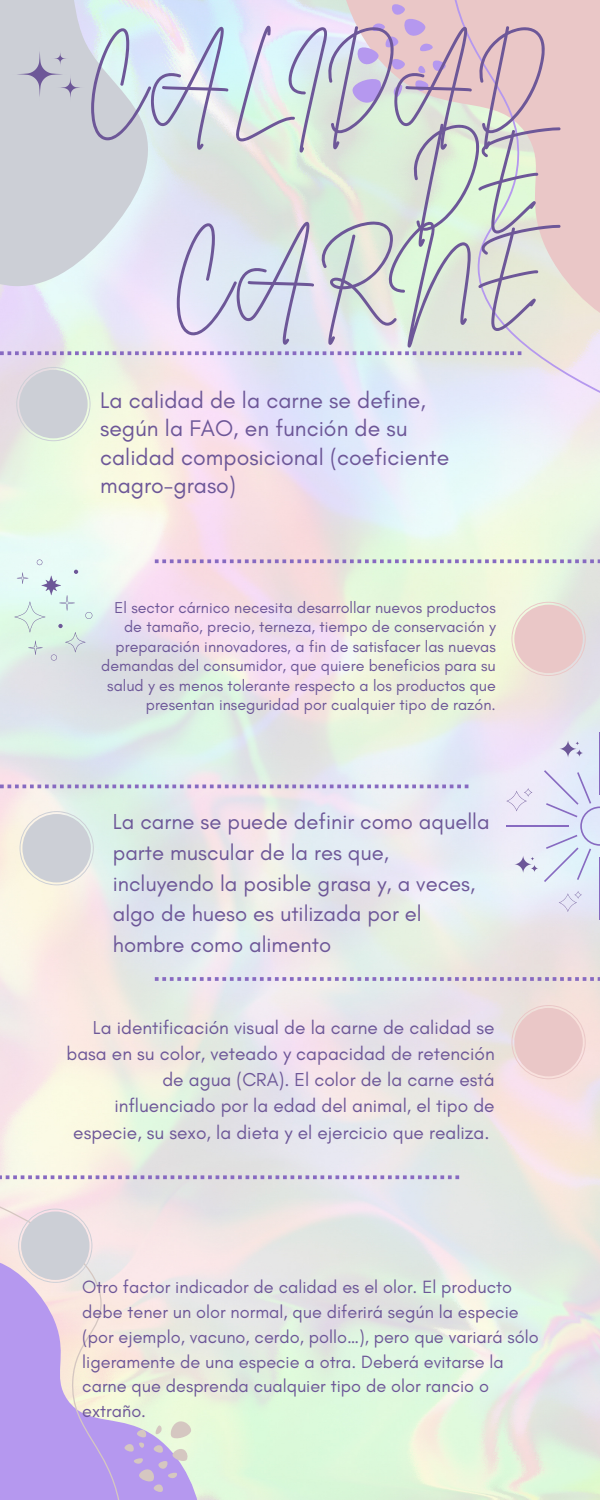
<style>
.page{position:relative;width:600px;height:1500px;background:#fff}
.page>*{position:absolute;margin:0;border:0;box-sizing:border-box;transform-origin:0 0}
.t1{font:77.5px/97.5px "Brittany Signature";color:#6d5798;text-align:right}
.t2{font:23.1px/28.6px "Glacial Indifference";color:#6d5798}
.t3{font:22.1px/30.8px "Glacial Indifference";color:#6d5798}
.t4{font:19.1px/26.2px "Glacial Indifference";color:#6d5798;text-align:right}
.t5{font:18.1px/24.8px "Glacial Indifference";color:#6d5798}
.t6{font:16.1px/19.5px "Glacial Indifference";color:#6d5798;text-align:right}
</style>
<div class="page">
<svg style="left:192px;top:1262px;width:10px;height:238px"></svg>
<svg style="left:14px;top:560px;width:78px;height:101px"></svg>
<svg style="left:338px;top:0;width:111px;height:325px;fill:#ddebda"></svg>
<svg style="left:352px;top:2px;width:94px;height:101px"></svg>
<svg style="left:449px;top:0;width:151px;height:404px"></svg>
<svg style="left:155px;top:559px;width:445px;height:4px"></svg>
<svg style="left:0;top:785px;width:468px;height:3px"></svg>
<svg style="left:0;top:351px;width:521px;height:4px"></svg>
<svg style="left:0;top:0;width:155px;height:287px;fill:#cccfd6"></svg>
<svg style="left:13px;top:47px;width:71px;height:54px"></svg>
<svg style="left:16px;top:367px;width:75px;height:74px"></svg>
<div style="left:19px;top:370px;width:69px;height:68px;background:#cccfd6;border-radius:50%"></div>
<svg style="left:511px;top:602px;width:75px;height:74px"></svg>
<div style="left:514px;top:605px;width:69px;height:68px;background:#eac7c7;border-radius:50%"></div>
<hr style="left:599px;top:857px;width:1px;height:63px;background:#876ac1">
<hr style="left:599px;top:732px;width:1px;height:63px;background:#876ac1">
<svg style="left:506px;top:770px;width:94px;height:112px"></svg>
<svg style="left:559px;top:740px;width:24px;height:18px"></svg>
<svg style="left:559px;top:891px;width:23px;height:21px"></svg>
<svg style="left:20px;top:811px;width:74px;height:74px"></svg>
<div style="left:22px;top:814px;width:69px;height:68px;background:#cccfd6;border-radius:50%"></div>
<svg style="left:155px;top:977px;width:445px;height:4px"></svg>
<svg style="left:511px;top:1005px;width:75px;height:74px"></svg>
<div style="left:514px;top:1008px;width:69px;height:68px;background:#eac7c7;border-radius:50%"></div>
<svg style="left:0;top:1206px;width:192px;height:294px"></svg>
<div style="left:21px;top:1211px;width:69px;height:69px;background:#cccfd6;border-radius:50%"></div>
<svg style="left:0;top:1175px;width:459px;height:4px"></svg>
<h1 class="t1" style="left:87px;top:35px;width:456px">CALIDAD<br>DE<br>CARNE</h1>
<h2 class="t2" style="left:100px;top:385px;width:351px">La calidad de la carne se define, según la FAO, en función de su calidad composicional (coeficiente magro-graso)</h2>
<p class="t6" style="left:101px;top:598px;width:396px">El sector cárnico necesita desarrollar nuevos productos de tamaño, precio, terneza, tiempo de conservación y preparación innovadores, a fin de satisfacer las nuevas demandas del consumidor, que quiere beneficios para su salud y es menos tolerante respecto a los productos que presentan inseguridad por cualquier tipo de razón.</p>
<h3 class="t3" style="left:113px;top:806px;width:378px">La carne se puede definir como aquella parte muscular de la res que, incluyendo la posible grasa y, a veces, algo de hueso es utilizada por el hombre como alimento</h3>
<p class="t4" style="left:66px;top:1014px;width:430px">La identificación visual de la carne de calidad se basa en su color, veteado y capacidad de retención de agua (CRA). El color de la carne está influenciado por la edad del animal, el tipo de especie, su sexo, la dieta y el ejercicio que realiza.</p>
<p class="t5" style="left:82px;top:1275px;width:458px">Otro factor indicador de calidad es el olor. El producto debe tener un olor normal, que diferirá según la especie (por ejemplo, vacuno, cerdo, pollo…), pero que variará sólo ligeramente de una especie a otra. Deberá evitarse la carne que desprenda cualquier tipo de olor rancio o extraño.</p>
</div>
